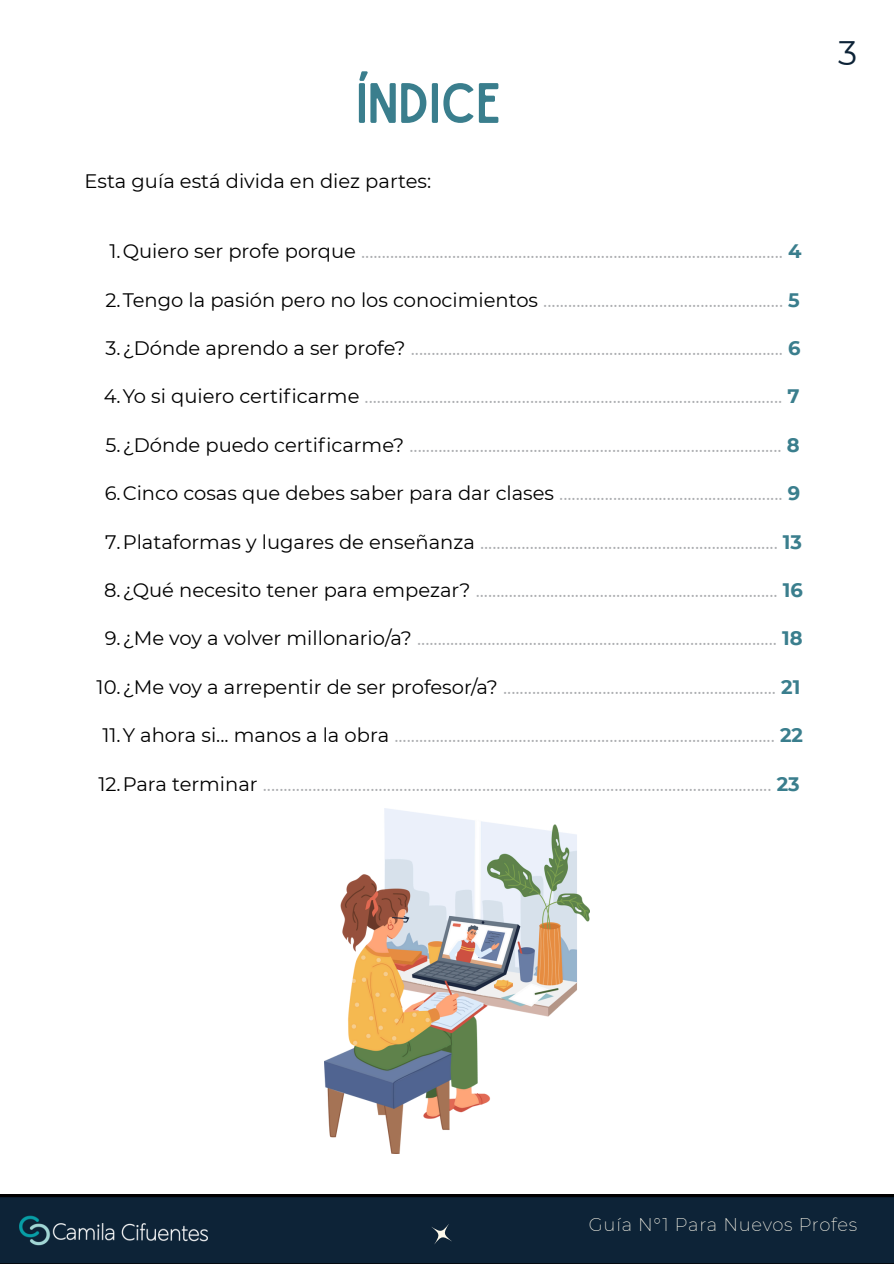
<style>
.page{position:relative;width:894px;height:1264px;background:#fff}
.page>*{position:absolute;margin:0;border:0;box-sizing:border-box;transform-origin:0 0}
.t1{font:54.3px "Sailors";color:#3a7e8d}
.t2{font:33.9px "Montserrat";color:#0d2337}
.t3{font:19.5px "Montserrat";color:#abadb0}
.t4{font:19.5px "Montserrat";color:#000}
.t5{font:200 18px "Montserrat";letter-spacing:.04em;color:#fdf9eb}
.s1{color:#000}
.s2{font-weight:700;color:#3a7e8d}
</style>
<div class="page">
<img style="left:324px;top:808px;width:265px;height:345px">
<div style="left:0;top:1194px;width:893px;height:69px;background:#0d2337"></div>
<svg style="left:423px;top:1215px;width:36px;height:37px"></svg>
<img style="left:20px;top:1194px;width:188px;height:69px">
<h1 class="t1" style="left:356px;top:83px;width:146px">ÍNDICE</h1>
<p class="t4" style="left:85px;top:169px;width:348px">Esta guía está divida en diez partes:</p>
<p class="t3" style="left:109px;top:239px;width:693px"><span class="s1">1.Quiero ser profe porque</span> ...................................................................................................... <span class="s2">4</span></p>
<p class="t3" style="left:105px;top:288px;width:695px"><span class="s1">2.Tengo la pasión pero no los conocimientos</span> .......................................................... <span class="s2">5</span></p>
<p class="t3" style="left:106px;top:336px;width:696px"><span class="s1">3.¿Dónde aprendo a ser profe?</span> .......................................................................................... <span class="s2">6</span></p>
<p class="t3" style="left:104px;top:384px;width:697px"><span class="s1">4.Yo si quiero certificarme</span> ..................................................................................................... <span class="s2">7</span></p>
<p class="t3" style="left:105px;top:433px;width:695px"><span class="s1">5.¿Dónde puedo certificarme?</span> .......................................................................................... <span class="s2">8</span></p>
<p class="t3" style="left:105px;top:481px;width:696px"><span class="s1">6.Cinco cosas que debes saber para dar clases</span> ...................................................... <span class="s2">9</span></p>
<p class="t3" style="left:105px;top:530px;width:698px"><span class="s1">7.Plataformas y lugares de enseñanza</span> ........................................................................ <span class="s2">13</span></p>
<p class="t3" style="left:104px;top:578px;width:700px"><span class="s1">8.¿Qué necesito tener para empezar?</span> ......................................................................... <span class="s2">16</span></p>
<p class="t3" style="left:105px;top:626px;width:699px"><span class="s1">9.¿Me voy a volver millonario/a?</span> ....................................................................................... <span class="s2">18</span></p>
<p class="t3" style="left:97px;top:675px;width:705px"><span class="s1">10.¿Me voy a arrepentir de ser profesor/a?</span> .................................................................. <span class="s2">21</span></p>
<p class="t3" style="left:102px;top:723px;width:701px"><span class="s1">11.Y ahora si... manos a la obra</span> ............................................................................................ <span class="s2">22</span></p>
<p class="t3" style="left:98px;top:771px;width:702px"><span class="s1">12.Para terminar</span> ........................................................................................................................... <span class="s2">23</span></p>
<h2 class="t2" style="left:837px;top:32px;width:21px">3</h2>
<p class="t5" style="left:588px;top:1213px;width:270px">Guía N°1 Para Nuevos Profes</p>
</div>
